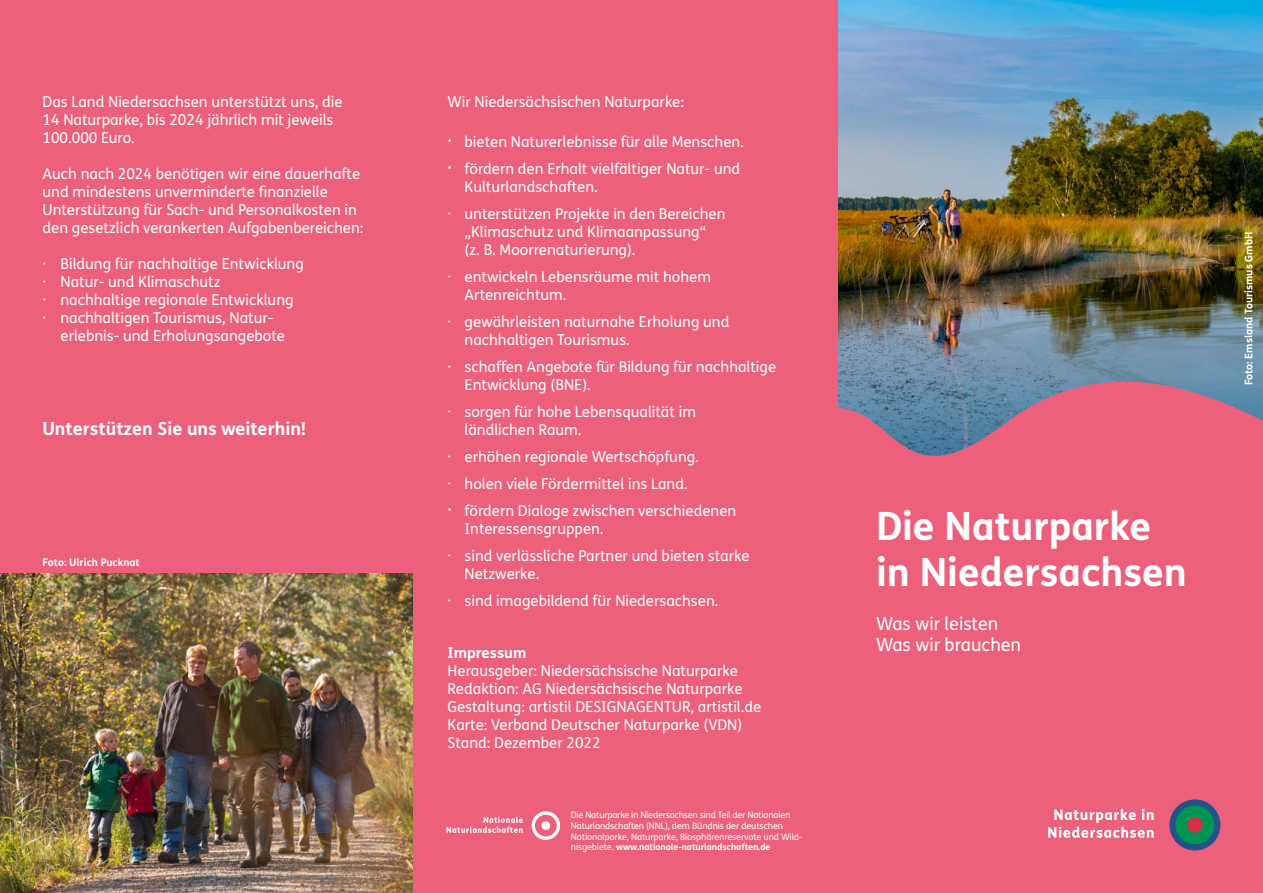
<style>
.page{position:relative;width:1263px;height:893px;background:#fff}
.page>*{position:absolute;margin:0;border:0;box-sizing:border-box;transform-origin:0 0}
.t1{font:700 39px/46.8px "FS Me";color:#fff}
.t2{font:700 18px "FS Me";color:#fff}
.t3{font:18px/21.6px "FS Me";color:#fff}
.t4{font:15px/18px "FS Me";color:#fff}
.t5{font:700 15px "FS Me";color:#fff}
.t6{font:700 10.5px "FS Me";color:#fff}
.t7{font:9px/10.8px "FS Me";letter-spacing:-.02em;color:#fff}
.s1{font-size:18px}
.s2{font-weight:700}
</style>
<div class="page">
<img style="left:838px;top:0;width:425px;height:343px">
<div style="left:0;top:0;width:838px;height:893px;background:#ec607b"></div>
<svg style="left:838px;top:343px;width:425px;height:550px;background:#db6580"></svg>
<img style="left:0;top:573px;width:412px;height:320px">
<svg style="left:531px;top:811px;width:29px;height:29px"></svg>
<div style="left:541px;top:821px;width:9px;height:9px;background:#fff;border-radius:50%"></div>
<svg style="left:446px;top:816px;width:77px;height:17px"></svg>
<div style="left:1169px;top:799px;width:51px;height:51px;background:#23538a;border-radius:50%"></div>
<div style="left:1175px;top:805px;width:39px;height:39px;background:#009553;border-radius:50%"></div>
<div style="left:1187px;top:817px;width:16px;height:16px;background:#d53146;border-radius:50%"></div>
<svg style="left:1048px;top:809px;width:106px;height:29px"></svg>
<p class="t4" style="left:43px;top:92px;width:302px">Das Land Niedersachsen unterstützt uns, die<br>14 Naturparke, bis 2024 jährlich mit jeweils<br>100.000 Euro.</p>
<p class="t4" style="left:43px;top:164px;width:322px">Auch nach 2024 benötigen wir eine dauerhafte und mindestens unverminderte finanzielle Unterstützung für Sach- und Personalkosten in den gesetzlich verankerten Aufgabenbereichen:</p>
<p class="t4" style="left:43px;top:254px;width:263px">· Bildung für nachhaltige Entwicklung · Natur- und Klimaschutz<br>· nachhaltige regionale Entwicklung<br>· nachhaltigen Tourismus, Natur-</p>
<p class="t4" style="left:61px;top:326px;width:226px">erlebnis- und Erholungsangebote</p>
<p class="t2" style="left:43px;top:414px;width:265px">Unterstützen Sie uns weiterhin!</p>
<p class="t6" style="left:43px;top:554px;width:99px">Foto: Ulrich Pucknat</p>
<p class="t4" style="left:448px;top:92px;width:238px">Wir Niedersächsischen Naturparke:</p>
<p class="t4" style="left:448px;top:127px;width:298px;line-height:27px"><span class="s1">·</span> bieten Naturerlebnisse für alle Menschen. <span class="s1">·</span> fördern den Erhalt vielfältiger Natur- und</p>
<p class="t4" style="left:448px;top:172px;width:279px;line-height:27px;text-indent:17px">Kulturlandschaften.<br>· unterstützen Projekte in den Bereichen</p>
<p class="t4" style="left:465px;top:222px;width:243px">„Klimaschutz und Klimaanpassung“ (z. B. Moorrenaturierung).</p>
<p class="t4" style="left:465px;top:267px;width:248px;text-indent:-17px">· entwickeln Lebensräume mit hohem<br>Artenreichtum.</p>
<p class="t4" style="left:465px;top:312px;width:266px;text-indent:-17px">· gewährleisten naturnahe Erholung und nachhaltigen Tourismus.</p>
<p class="t4" style="left:465px;top:357px;width:313px;text-indent:-17px">· schaffen Angebote für Bildung für nachhaltige<br>Entwicklung (BNE).</p>
<p class="t4" style="left:465px;top:402px;width:233px;text-indent:-17px">· sorgen für hohe Lebensqualität im ländlichen Raum.</p>
<p class="t4" style="left:448px;top:442px;width:290px;line-height:27px">· erhöhen regionale Wertschöpfung.<br>· holen viele Fördermittel ins Land.<br><span class="s1">·</span> fördern Dialoge zwischen verschiedenen</p>
<p class="t4" style="left:448px;top:514px;width:303px;line-height:27px;text-indent:17px">Interessensgruppen.<br>· sind verlässliche Partner und bieten starke</p>
<p class="t4" style="left:448px;top:559px;width:272px;line-height:27px;text-indent:17px">Netzwerke.<br>· sind imagebildend für Niedersachsen.</p>
<p class="t5" style="left:448px;top:641px;width:80px">Impressum</p>
<p class="t4" style="left:448px;top:661px;width:315px">Herausgeber: Niedersächsische Naturparke Redaktion: AG Niedersächsische Naturparke Gestaltung: artistil DESIGNAGENTUR, artistil.de Karte: Verband Deutscher Naturparke (VDN)<br>Stand: Dezember 2022</p>
<p class="t7" style="left:571px;top:809px;width:233px">Die Naturparke in Niedersachsen sind Teil der Nationalen Naturlandschaften (NNL), dem Bündnis der deutschen Nationalparke, Naturparke, Biosphärenreservate und Wild&shy;nisgebiete. <span class="s2">www.nationale-naturlandschaften.de</span></p>
<h1 class="t1" style="left:876px;top:500px;width:312px">Die Naturparke in Niedersachsen</h1>
<p class="t3" style="left:876px;top:612px;width:147px">Was wir leisten<br>Was wir brauchen</p>
<p class="t6" style="left:1240px;top:385px;width:155px;rotate:-90deg">Foto: Emsland Tourismus GmbH</p>
</div>
